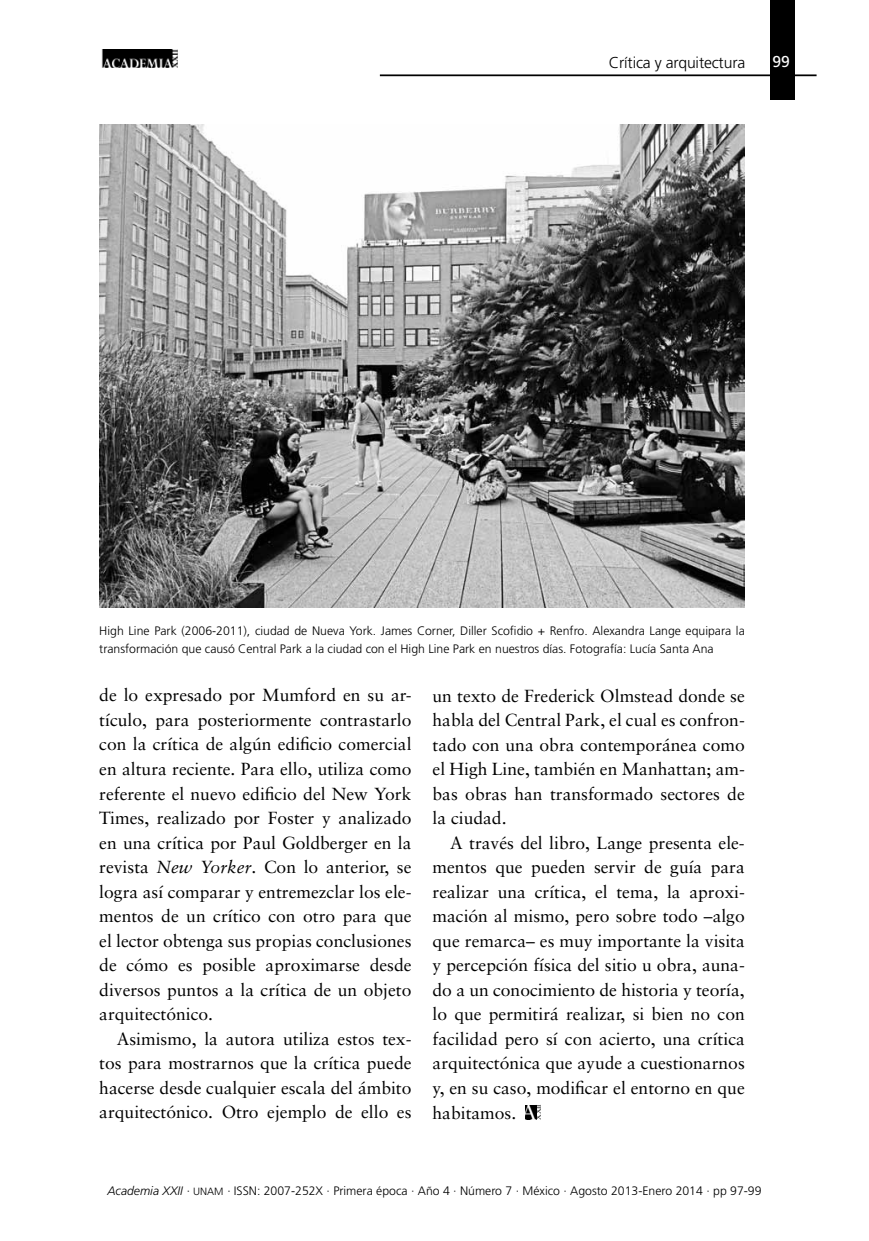
<style>
.page{position:relative;width:869px;height:1241px;background:#fff}
.page>*{position:absolute;margin:0;border:0;box-sizing:border-box;transform-origin:0 0}
.t1{font:21.53px "Sabon";color:#fff;scale:1.08 1}
.t2{font:17.5px "Sabon";color:#000}
.t3{font:300 15.75px "Frutiger";letter-spacing:-.01em;color:#000}
.t4{font:15.75px "Frutiger";color:#fff}
.t5{font:300 12.25px/17.5px "Frutiger";color:#000}
.t6{font:6.48px "Sabon";color:#000;scale:1.09 1}
.s1{font-style:italic}
.s2{font-size:10.5px}
</style>
<div class="page">
<hr style="left:379px;top:74px;width:437px;height:2px;background:#000">
<div style="left:769px;top:0;width:25px;height:99px;background:#000"></div>
<img style="left:101px;top:50px;width:77px;height:17px">
<img style="left:100px;top:124px;width:644px;height:483px">
<div style="left:524px;top:1104px;width:12px;height:15px;background:#000"></div>
<p class="t3" style="left:608px;top:54px;width:138px">Crítica y arquitectura</p>
<p class="t4" style="left:772px;top:52px;width:19px">99</p>
<p class="t5" style="left:99px;top:622px;width:646px">High Line Park (2006-2011), ciudad de Nueva York. James Corner, Diller Scofidio + Renfro. Alexandra Lange equipara la transformación que causó Central Park a la ciudad con el High Line Park en nuestros días. Fotografía: Lucía Santa Ana</p>
<p class="t2" style="left:99px;top:684px;width:313px">de lo expresado por Mumford en su ar-</p>
<p class="t2" style="left:99px;top:709px;width:313px">tículo, para posteriormente contrastarlo</p>
<p class="t2" style="left:99px;top:733px;width:313px">con la crítica de algún edificio comercial</p>
<p class="t2" style="left:99px;top:758px;width:313px">en altura reciente. Para ello, utiliza como</p>
<p class="t2" style="left:99px;top:782px;width:313px">referente el nuevo edificio del New York</p>
<p class="t2" style="left:99px;top:807px;width:313px">Times, realizado por Foster y analizado</p>
<p class="t2" style="left:99px;top:831px;width:313px">en una crítica por Paul Goldberger en la</p>
<p class="t2" style="left:99px;top:856px;width:313px">revista <span class="s1">New Yorker</span>. Con lo anterior, se</p>
<p class="t2" style="left:99px;top:880px;width:313px">logra así comparar y entremezclar los ele-</p>
<p class="t2" style="left:99px;top:905px;width:313px">mentos de un crítico con otro para que</p>
<p class="t2" style="left:99px;top:929px;width:313px">el lector obtenga sus propias conclusiones</p>
<p class="t2" style="left:99px;top:954px;width:313px">de cómo es posible aproximarse desde</p>
<p class="t2" style="left:99px;top:978px;width:313px">diversos puntos a la crítica de un objeto</p>
<p class="t2" style="left:99px;top:1003px;width:115px">arquitectónico.</p>
<p class="t2" style="left:117px;top:1027px;width:296px">Asimismo, la autora utiliza estos tex-</p>
<p class="t2" style="left:99px;top:1052px;width:313px">tos para mostrarnos que la crítica puede</p>
<p class="t2" style="left:99px;top:1076px;width:313px">hacerse desde cualquier escala del ámbito</p>
<p class="t2" style="left:99px;top:1101px;width:313px">arquitectónico. Otro ejemplo de ello es</p>
<p class="t2" style="left:432px;top:685px;width:313px">un texto de Frederick Olmstead donde se</p>
<p class="t2" style="left:432px;top:709px;width:313px">habla del Central Park, el cual es confron-</p>
<p class="t2" style="left:432px;top:734px;width:313px">tado con una obra contemporánea como</p>
<p class="t2" style="left:432px;top:758px;width:313px">el High Line, también en Manhattan; am-</p>
<p class="t2" style="left:432px;top:783px;width:313px">bas obras han transformado sectores de</p>
<p class="t2" style="left:432px;top:807px;width:75px">la ciudad.</p>
<p class="t2" style="left:450px;top:832px;width:296px">A través del libro, Lange presenta ele-</p>
<p class="t2" style="left:432px;top:856px;width:313px">mentos que pueden servir de guía para</p>
<p class="t2" style="left:432px;top:881px;width:313px">realizar una crítica, el tema, la aproxi-</p>
<p class="t2" style="left:432px;top:905px;width:313px">mación al mismo, pero sobre todo –algo</p>
<p class="t2" style="left:432px;top:930px;width:313px">que remarca– es muy importante la visita</p>
<p class="t2" style="left:432px;top:954px;width:313px">y percepción física del sitio u obra, auna-</p>
<p class="t2" style="left:432px;top:979px;width:313px">do a un conocimiento de historia y teoría,</p>
<p class="t2" style="left:432px;top:1003px;width:313px">lo que permitirá realizar, si bien no con</p>
<p class="t2" style="left:432px;top:1028px;width:313px">facilidad pero sí con acierto, una crítica</p>
<p class="t2" style="left:432px;top:1052px;width:313px">arquitectónica que ayude a cuestionarnos</p>
<p class="t2" style="left:432px;top:1077px;width:313px">y, en su caso, modificar el entorno en que</p>
<p class="t2" style="left:432px;top:1101px;width:85px">habitamos.</p>
<p class="t1" style="left:520px;top:1099px;width:17px">A</p>
<p class="t6" style="left:534px;top:1119px;width:15px;rotate:-90deg">XXII</p>
<p class="t5" style="left:107px;top:1181px;width:655px"><span class="s1">Academia XXII ·</span> <span class="s2">UNAM</span> <span class="s1">·</span> ISSN: 2007-252X · Primera época · Año 4 · Número 7 · México · Agosto 2013-Enero 2014 · pp 97-99</p>
</div>
